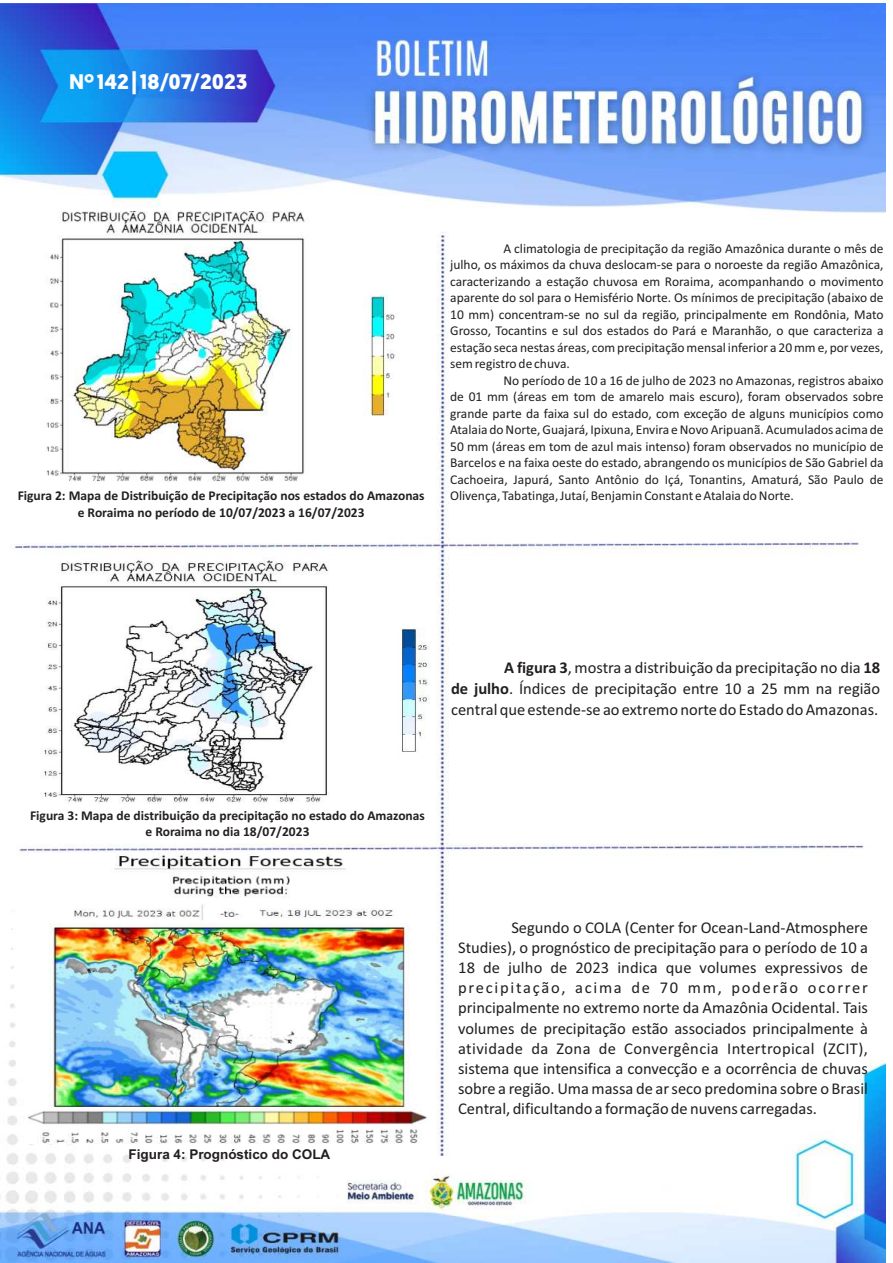
<style>
.page{position:relative;width:893px;height:1263px;background:#fff}
.page>*{position:absolute;margin:0;border:0;box-sizing:border-box;transform-origin:0 0}
.t1{font:700 21px "Geomanist";color:#fff}
.t2{font:16.5px/20.1px "Calibri";color:#231f20;text-align:justify}
.t3{font:13.5px/16.5px "Calibri";color:#231f20;text-align:justify}
.t4{font:700 13.5px/16.5px "Calibri";color:#231f20;text-align:center}
.t5{font:700 13.5px "Arial";color:#231f20}
.s1{font-weight:700}
</style>
<div class="page">
<img style="left:0;top:3px;width:885px;height:1260px">
<img style="left:25px;top:853px;width:403px;height:290px">
<img style="left:39px;top:211px;width:360px;height:272px">
<img style="left:41px;top:557px;width:388px;height:246px">
<h1 class="t1" style="left:69px;top:67px;width:180px">Nº 142 | 18/07/2023</h1>
<p class="t3" style="left:450px;top:240px;width:435px;text-indent:53px">A climatologia de precipitação da região Amazônica durante o mês de julho, os máximos da chuva deslocam-se para o noroeste da região Amazônica, caracterizando a estação chuvosa em Roraima, acompanhando o movimento aparente do sol para o Hemisfério Norte. Os mínimos de precipitação (abaixo de 10 mm) concentram-se no sul da região, principalmente em Rondônia, Mato Grosso, Tocantins e sul dos estados do Pará e Maranhão, o que caracteriza a estação seca nestas áreas, com precipitação mensal inferior a 20 mm e, por vezes, sem registro de chuva.</p>
<p class="t3" style="left:450px;top:372px;width:435px;text-indent:53px">No período de 10 a 16 de julho de 2023 no Amazonas, registros abaixo de 01 mm (áreas em tom de amarelo mais escuro), foram observados sobre grande parte da faixa sul do estado, com exceção de alguns municípios como Atalaia do Norte, Guajará, Ipixuna, Envira e Novo Aripuanã. Acumulados acima de 50 mm (áreas em tom de azul mais intenso) foram observados no município de Barcelos e na faixa oeste do estado, abrangendo os municípios de São Gabriel da Cachoeira, Japurá, Santo Antônio do Içá, Tonantins, Amaturá, São Paulo de</p>
<p class="t4" style="left:18px;top:487px;width:408px">Figura 2: Mapa de Distribuição de Precipitação nos estados do Amazonas</p>
<p class="t3" style="left:450px;top:487px;width:345px">Olivença, Tabatinga, Jutaí, Benjamin Constant e Atalaia do Norte.</p>
<p class="t4" style="left:78px;top:504px;width:288px">e Roraima no período de 10/07/2023 a 16/07/2023</p>
<p class="t2" style="left:451px;top:656px;width:431px;line-height:21px;text-indent:53px"><span class="s1">A figura 3</span>, mostra a distribuição da precipitação no dia <span class="s1">18 de julho</span>. Índices de precipitação entre 10 a 25 mm na região central que estende-se ao extremo norte do Estado do Amazonas.</p>
<p class="t4" style="left:30px;top:807px;width:396px">Figura 3: Mapa de distribuição da precipitação no estado do Amazonas e Roraima no dia 18/07/2023</p>
<p class="t5" style="left:129px;top:1144px;width:203px">Figura 4: Prognóstico do COLA</p>
<p class="t2" style="left:458px;top:917px;width:411px;text-indent:53px">Segundo o COLA (Center for Ocean-Land-Atmosphere Studies), o prognóstico de precipitação para o período de 10 a 18 de julho de 2023 indica que volumes expressivos de precipitação, acima de 70 mm, poderão ocorrer principalmente no extremo norte da Amazônia Ocidental. Tais volumes de precipitação estão associados principalmente à atividade da Zona de Convergência Intertropical (ZCIT), sistema que intensifica a convecção e a ocorrência de chuvas sobre a região. Uma massa de ar seco predomina sobre o Brasil Central, dificultando a formação de nuvens carregadas.</p>
</div>
